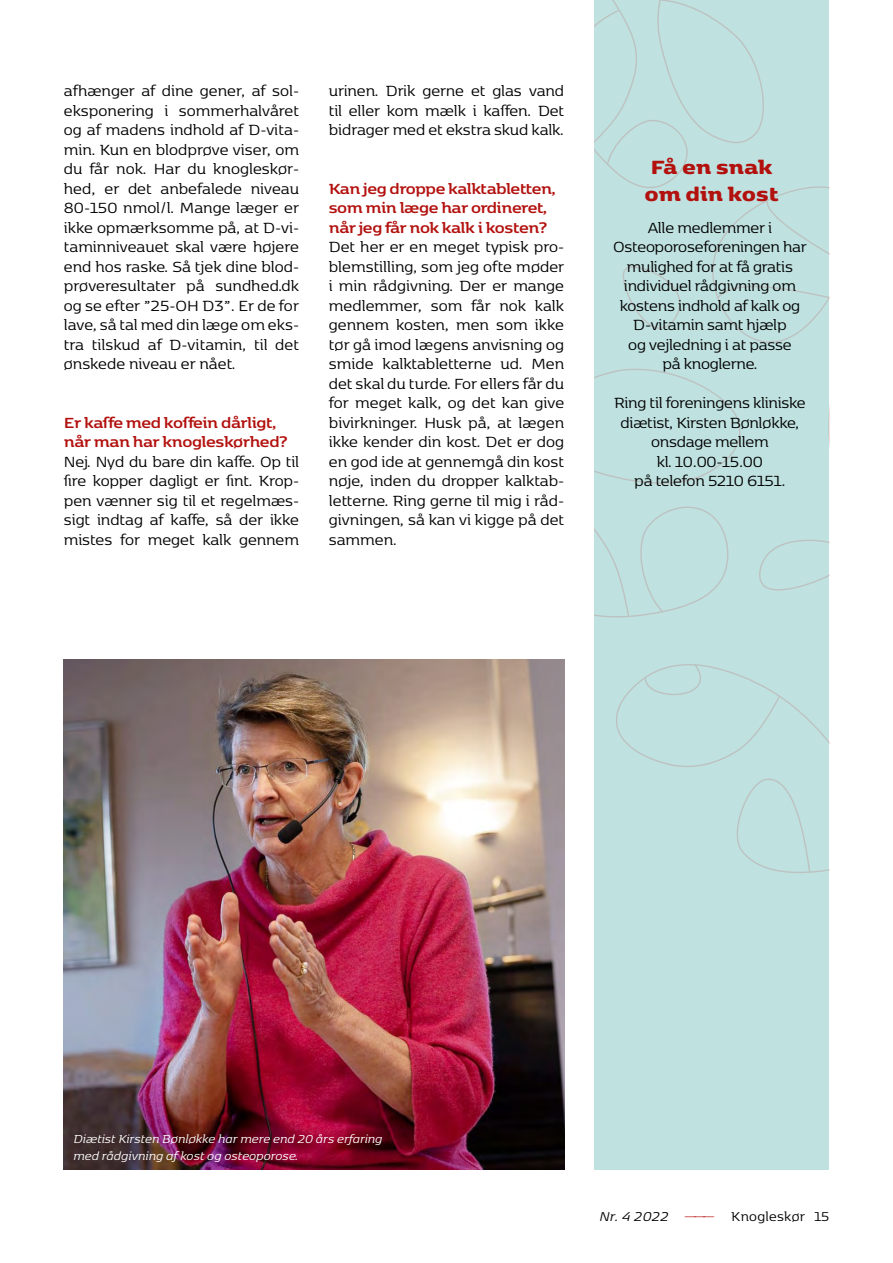
<style>
.page{position:relative;width:893px;height:1263px;background:#fff}
.page>*{position:absolute;margin:0;border:0;box-sizing:border-box;transform-origin:0 0}
.t1{font:900 22.5px/27px "Kobenhavn";color:#b2110e}
.Brødtekst_NY_font{font:17.25px/19.5px "Kobenhavn";color:#000;text-align:justify}
.Brødtekst_NY_font-2{font:700 17.25px/19.5px "Kobenhavn";letter-spacing:-.02em;color:#b2110e}
.t2{font:15px "Kobenhavn";letter-spacing:.02em;color:#000}
.Billedetekst_NY{font:italic 13.5px/16.5px "Kobenhavn";color:#fff}
.s1{font-style:italic}
.s2{font-family:"Neo Sans Std";font-weight:300;color:#b2110e}
</style>
<div class="page">
<div style="left:594px;top:0;width:235px;height:1169px;background:#bfe1e0"></div>
<svg style="left:594px;top:0;width:235px;height:618px"></svg>
<svg style="left:616px;top:664px;width:213px;height:209px"></svg>
<img style="left:64px;top:659px;width:500px;height:510px">
<hr style="left:0;top:0;width:1px;height:404px;background:#a4b1b8">
<p class="Brødtekst_NY_font" style="left:64px;top:80px;width:237px">afhænger af dine gener, af sol&shy;eksponering i sommerhalvåret og af madens indhold af D-vita&shy;min. Kun en blodprøve viser, om du får nok. Har du knogleskør&shy;hed, er det anbefalede niveau 80-150 nmol/l. Mange læger er ikke opmærksomme på, at D-vi&shy;taminniveauet skal være højere end hos raske. Så tjek dine blod&shy;prøveresultater på sundhed.dk og se efter ”25-OH D3”. Er de for lave, så tal med din læge om eks&shy;tra tilskud af D-vitamin, til det ønskede niveau er nået.</p>
<p class="Brødtekst_NY_font-2" style="left:64px;top:411px;width:226px">Er kaffe med koffein dårligt, når man har knogleskørhed?</p>
<p class="Brødtekst_NY_font" style="left:64px;top:451px;width:237px">Nej. Nyd du bare din kaffe. Op til fire kopper dagligt er fint. Krop&shy;pen vænner sig til et regelmæs&shy;sigt indtag af kaffe, så der ikke mistes for meget kalk gennem</p>
<p class="Brødtekst_NY_font" style="left:329px;top:80px;width:237px">urinen. Drik gerne et glas vand til eller kom mælk i kaffen. Det bidrager med et ekstra skud kalk.</p>
<p class="Brødtekst_NY_font-2" style="left:329px;top:177px;width:229px">Kan jeg droppe kalktabletten, som min læge har ordineret, når jeg får nok kalk i kosten?</p>
<p class="Brødtekst_NY_font" style="left:329px;top:236px;width:237px">Det her er en meget typisk pro&shy;blemstilling, som jeg ofte møder i min rådgivning. Der er mange medlemmer, som får nok kalk gennem kosten, men som ikke tør gå imod lægens anvisning og smide kalktabletterne ud. Men det skal du turde. For ellers får du for meget kalk, og det kan give bivirkninger. Husk på, at lægen ikke kender din kost. Det er dog en god ide at gennemgå din kost nøje, inden du dropper kalktab&shy;letterne. Ring gerne til mig i råd&shy;givningen, så kan vi kigge på det sammen.</p>
<p class="t1" style="left:644px;top:152px;width:136px">Få en snak om din kost</p>
<p class="Brødtekst_NY_font" style="left:613px;top:217px;width:195px;text-align:center">Alle medlemmer i<br>Osteoporoseforeningen har mulighed for at få gratis individuel rådgivning om kostens indhold af kalk og<br>D-vitamin samt hjælp<br>og vejledning i at passe<br>på knoglerne.</p>
<p class="Brødtekst_NY_font" style="left:614px;top:392px;width:193px;text-align:center">Ring til foreningens kliniske diætist, Kirsten Bønløkke, onsdage mellem<br>kl. 10.00-15.00<br>på telefon 5210 6151.</p>
<p class="Billedetekst_NY" style="left:73px;top:1130px;width:311px">Diætist Kirsten Bønløkke har mere end 20 års erfaring med rådgivning af kost og osteoporose.</p>
<p class="t2" style="left:599px;top:1207px;width:232px"><span class="s1">Nr. 4 2022</span> <span class="s2">———</span> Knogleskør 15</p>
</div>
